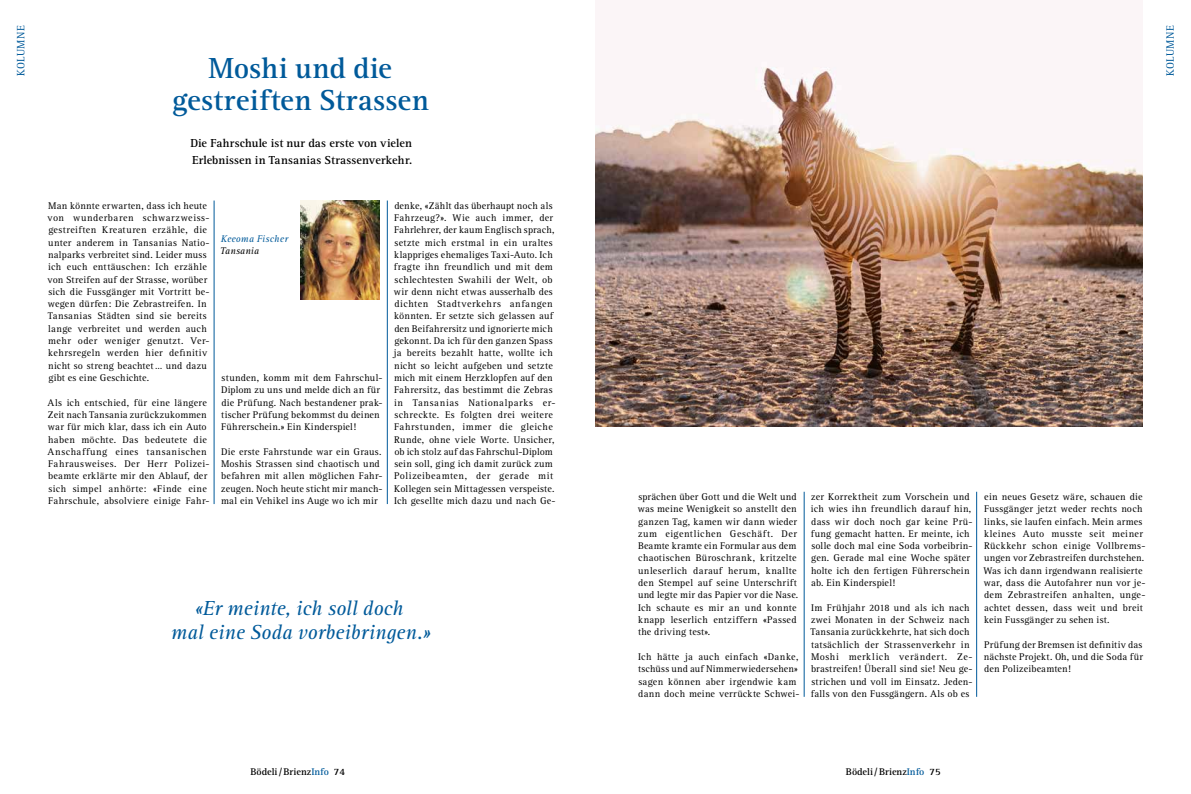
<style>
.page{position:relative;width:1191px;height:794px;background:#fff}
.page>*{position:absolute;margin:0;border:0;box-sizing:border-box;transform-origin:0 0}
.t1{font:700 30px/32.8px "Rotis Serif";letter-spacing:.005em;color:#005a9a;text-align:center}
.t2{font:italic 21px/24.6px "Rotis Serif";color:#005a9a;text-align:center}
.t3{font:700 12px/16.4px "Rotis Serif";letter-spacing:.01em;color:#000}
.t4{font:11px "Rotis Serif";letter-spacing:.05em;color:#005a9a}
.t5{font:10px/12.3px "Rotis Serif";letter-spacing:.03em;color:#000}
.t6{font:700 10px "Rotis Serif";color:#000}
.t7{font:italic 10px "Rotis Serif";letter-spacing:.02em;color:#005a9a}
.t8{font:italic 10px "Rotis Serif";letter-spacing:.015em;color:#000}
.s1{color:#005a9a}
</style>
<div class="page">
<hr style="left:387px;top:200px;width:1px;height:304px;background:#005a9a">
<hr style="left:214px;top:200px;width:1px;height:304px;background:#005a9a">
<img style="left:300px;top:201px;width:80px;height:98px">
<img style="left:595px;top:66px;width:547px;height:360px">
<hr style="left:804px;top:492px;width:1px;height:205px;background:#005a9a">
<hr style="left:976px;top:492px;width:1px;height:205px;background:#005a9a">
<p class="t4" style="left:14px;top:76px;width:52px;rotate:-90deg">KOLUMNE</p>
<h1 class="t1" style="left:172px;top:52px;width:258px">Moshi und die gestreiften Strassen</h1>
<p class="t3" style="left:190px;top:135px;width:223px">Die Fahrschule ist nur das erste von vielen<br>Erlebnissen in Tansanias Strassenverkehr.</p>
<p class="t5" style="left:48px;top:200px;width:164px">Man könnte erwarten, dass ich heute von wunderbaren schwarzweiss&shy;gestreiften Kreaturen erzähle, die unter anderem in Tansanias Natio&shy;nalparks verbreitet sind. Leider muss ich euch enttäuschen: Ich erzähle von Streifen auf der Strasse, worüber sich die Fussgänger mit Vortritt be&shy;wegen dürfen: Die Zebrastreifen. In Tansanias Städten sind sie bereits lange verbreitet und werden auch mehr oder weniger genutzt. Ver&shy;kehrsregeln werden hier definitiv nicht so streng beachtet… und dazu gibt es eine Geschichte.</p>
<p class="t5" style="left:48px;top:396px;width:164px">Als ich entschied, für eine längere Zeit nach Tansania zurückzukommen war für mich klar, dass ich ein Auto haben möchte. Das bedeutete die Anschaffung eines tansanischen Fahrausweises. Der Herr Polizei&shy;beamte erklärte mir den Ablauf, der sich simpel anhörte: «Finde eine Fahrschule, absolviere einige Fahr-</p>
<p class="t7" style="left:221px;top:233px;width:69px">Keeoma Fischer</p>
<p class="t8" style="left:220px;top:245px;width:40px">Tansania</p>
<p class="t5" style="left:221px;top:372px;width:163px">stunden, komm mit dem Fahrschul-Diplom zu uns und melde dich an für die Prüfung. Nach bestandener prak&shy;tischer Prüfung bekommst du deinen Führerschein.» Ein Kinderspiel!</p>
<p class="t5" style="left:221px;top:446px;width:163px">Die erste Fahrstunde war ein Graus.<br>Moshis Strassen sind chaotisch und befahren mit allen möglichen Fahr&shy;zeugen. Noch heute sticht mir manch&shy;mal ein Vehikel ins Auge wo ich mir</p>
<p class="t5" style="left:394px;top:200px;width:163px">denke, «Zählt das überhaupt noch als Fahrzeug?». Wie auch immer, der Fahrlehrer, der kaum Englisch sprach, setzte mich erstmal in ein uraltes klappriges ehemaliges Taxi-Auto. Ich fragte ihn freundlich und mit dem schlechtesten Swahili der Welt, ob wir denn nicht etwas ausserhalb des dichten Stadtverkehrs anfangen könnten. Er setzte sich gelassen auf den Beifahrersitz und ignorierte mich gekonnt. Da ich für den ganzen Spass ja bereits bezahlt hatte, wollte ich nicht so leicht aufgeben und setzte mich mit einem Herzklopfen auf den Fahrersitz, das bestimmt die Zebras in Tansanias Nationalparks er&shy;schreckte. Es folgten drei weitere Fahrstunden, immer die gleiche Runde, ohne viele Worte. Unsicher, ob ich stolz auf das Fahrschul-Diplom sein soll, ging ich damit zurück zum Polizeibeamten, der gerade mit Kollegen sein Mittagessen verspeiste.<br>Ich gesellte mich dazu und nach Ge-</p>
<h2 class="t2" style="left:171px;top:596px;width:261px">«Er meinte, ich soll doch<br>mal eine Soda vorbeibringen.»</h2>
<p class="t6" style="left:250px;top:765px;width:96px">Bödeli/Brienz<span class="s1">Info</span> 74</p>
<p class="t4" style="left:1164px;top:76px;width:52px;rotate:-90deg">KOLUMNE</p>
<p class="t5" style="left:637px;top:491px;width:162px">sprächen über Gott und die Welt und was meine Wenigkeit so anstellt den ganzen Tag, kamen wir dann wieder zum eigentlichen Geschäft. Der Beamte kramte ein Formular aus dem chaotischen Büroschrank, kritzelte unleserlich darauf herum, knallte den Stempel auf seine Unterschrift und legte mir das Papier vor die Nase.<br>Ich schaute es mir an und konnte knapp leserlich entziffern «Passed the driving test».</p>
<p class="t5" style="left:638px;top:651px;width:163px">Ich hätte ja auch einfach «Danke, tschüss und auf Nimmerwiedersehen» sagen können aber irgendwie kam dann doch meine verrückte Schwei-</p>
<p class="t5" style="left:811px;top:491px;width:163px">zer Korrektheit zum Vorschein und ich wies ihn freundlich darauf hin, dass wir doch noch gar keine Prü&shy;fung gemacht hatten. Er meinte, ich solle doch mal eine Soda vorbeibrin&shy;gen. Gerade mal eine Woche später holte ich den fertigen Führerschein ab. Ein Kinderspiel!</p>
<p class="t5" style="left:810px;top:601px;width:163px">Im Frühjahr 2018 und als ich nach zwei Monaten in der Schweiz nach Tansania zurückkehrte, hat sich doch tatsächlich der Strassenverkehr in Moshi merklich verändert. Ze&shy;brastreifen! Überall sind sie! Neu ge&shy;strichen und voll im Einsatz. Jeden&shy;falls von den Fussgängern. Als ob es</p>
<p class="t5" style="left:983px;top:491px;width:164px">ein neues Gesetz wäre, schauen die Fussgänger jetzt weder rechts noch links, sie laufen einfach. Mein armes kleines Auto musste seit meiner Rückkehr schon einige Vollbrems&shy;ungen vor Zebrastreifen durchstehen.<br>Was ich dann irgendwann realisierte war, dass die Autofahrer nun vor je&shy;dem Zebrastreifen anhalten, unge&shy;achtet dessen, dass weit und breit kein Fussgänger zu sehen ist.</p>
<p class="t5" style="left:984px;top:638px;width:161px;text-align:justify">Prüfung der Bremsen ist definitiv das nächste Projekt. Oh, und die Soda für den Polizeibeamten!</p>
<p class="t6" style="left:846px;top:765px;width:96px">Bödeli/Brienz<span class="s1">Info</span> 75</p>
</div>
